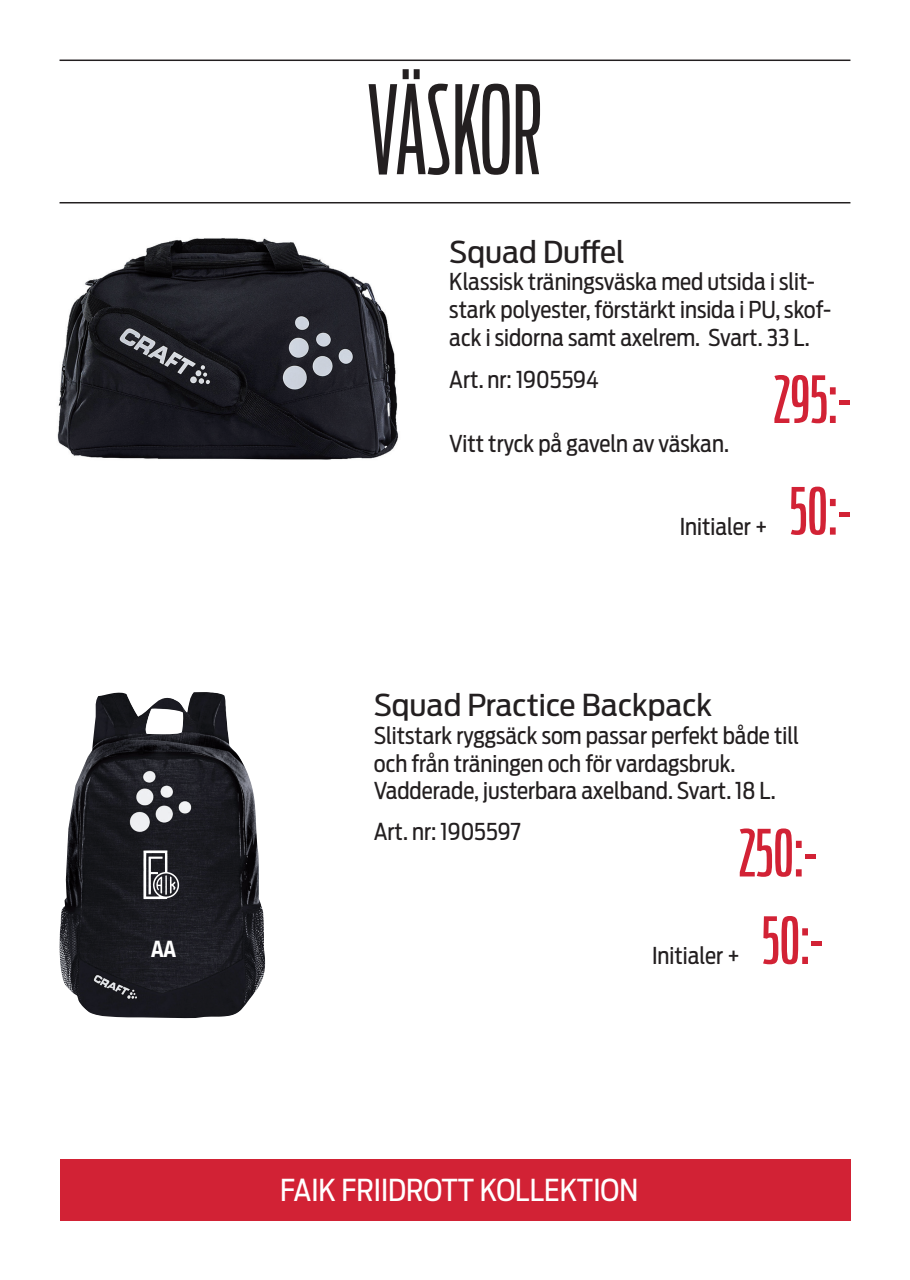
<style>
.page{position:relative;width:910px;height:1280px;background:#fff}
.page>*{position:absolute;margin:0;border:0;box-sizing:border-box;transform-origin:0 0}
.t1{font:300 121.5px "Antenna Comp";letter-spacing:-.005em;color:#231f20}
.t2{font:64.35px "Antenna Comp";color:#d22235;scale:1.12 1}
.t3{font:30px "Antenna Cond";color:#231f20;scale:1.12 1}
.t4{font:30px "Antenna Cond";color:#fff}
.t5{font:23.1px/27.8px "Antenna Cond";color:#231f20}
.t6{font:700 condensed 22.65px "Helvetica Neue";color:#fff}
</style>
<div class="page">
<hr style="left:60px;top:60px;width:790px;height:1px;background:#231f20">
<hr style="left:60px;top:202px;width:790px;height:1px;background:#231f20">
<img style="left:59px;top:692px;width:206px;height:326px">
<img style="left:141px;top:846px;width:43px;height:56px">
<div style="left:60px;top:1159px;width:790px;height:62px;background:#d22235"></div>
<img style="left:57px;top:238px;width:342px;height:222px">
<p class="t6" style="left:151px;top:930px;width:27px">AA</p>
<h1 class="t1" style="left:368px;top:65px;width:176px">VÄSKOR</h1>
<p class="t3" style="left:449px;top:234px;width:158px">Squad Duffel</p>
<p class="t5" style="left:449px;top:268px;width:384px">Klassisk träningsväska med utsida i slit&shy;stark polyester, förstärkt insida i PU, skof&shy;ack i sidorna samt axelrem. Svart. 33 L.</p>
<h2 class="t2" style="left:773px;top:364px;width:70px">295:-</h2>
<p class="t5" style="left:449px;top:366px;width:151px">Art. nr: 1905594</p>
<p class="t5" style="left:449px;top:430px;width:281px">Vitt tryck på gaveln av väskan.</p>
<p class="t5" style="left:680px;top:512px;width:90px">Initialer +</p>
<h2 class="t2" style="left:790px;top:476px;width:56px">50:-</h2>
<p class="t3" style="left:374px;top:688px;width:304px">Squad Practice Backpack</p>
<p class="t5" style="left:374px;top:721px;width:427px">Slitstark ryggsäck som passar perfekt både till och från träningen och för vardagsbruk.<br>Vadderade, justerbara axelband. Svart. 18 L.</p>
<h2 class="t2" style="left:739px;top:818px;width:71px">250:-</h2>
<p class="t5" style="left:374px;top:818px;width:148px">Art. nr: 1905597</p>
<p class="t5" style="left:652px;top:942px;width:90px">Initialer +</p>
<h2 class="t2" style="left:762px;top:905px;width:56px">50:-</h2>
<p class="t4" style="left:280px;top:1173px;width:360px">FAIK FRIIDROTT KOLLEKTION</p>
</div>
